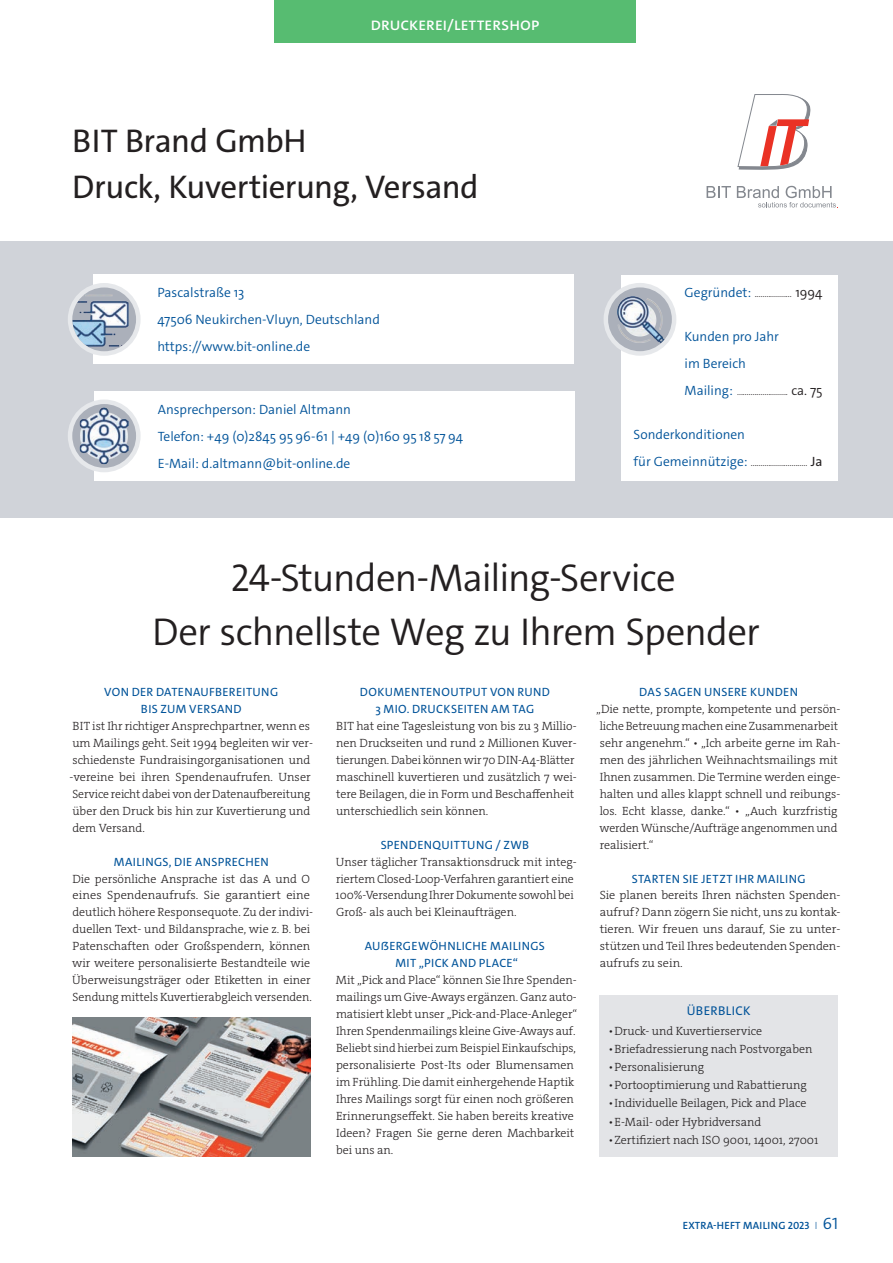
<style>
.page{position:relative;width:893px;height:1263px;background:#fff}
.page>*{position:absolute;margin:0;border:0;box-sizing:border-box;transform-origin:0 0}
.t1{font:300 39px/54.6px "The Sans";letter-spacing:-.02em;color:#231f20;text-align:center}
.t2{font:33px/46.2px "The Sans";letter-spacing:-.02em;color:#231f20}
.t3{font:18px "The Sans";letter-spacing:-.015em;color:#fff}
.t4{font:300 13.5px/27px "The Sans";color:#015399}
.t5{font:12.75px "The Sans";letter-spacing:.03em;color:#015399}
.t6{font:300 12px/17px "The Serif";color:#231f20}
.t7{font:12px/17px "The Sans";letter-spacing:.03em;color:#015399;text-align:center}
.t8{font:600 10.5px "The Sans";letter-spacing:.025em;color:#015399}
.t9{font:300 9px "The Sans";color:#231f20}
.s1{font-size:13.5px;color:#015399}
.s2{font-size:13.5px}
.s3{font-weight:400;font-size:13.5px}
.s4{font-weight:200}
.s5{font-weight:300;font-size:16.5px}
</style>
<div class="page">
<div style="left:274px;top:0;width:362px;height:43px;background:#57bc71"></div>
<div style="left:0;top:241px;width:893px;height:277px;background:#d0d3d9"></div>
<div style="left:94px;top:275px;width:480px;height:89px;background:#fff"></div>
<div style="left:621px;top:275px;width:217px;height:206px;background:#fff"></div>
<div style="left:94px;top:391px;width:480px;height:90px;background:#fff"></div>
<svg style="left:70px;top:285px;width:68px;height:68px"></svg>
<img style="left:72px;top:294px;width:57px;height:57px">
<div style="left:68px;top:283px;width:73px;height:73px;border:4px solid #e6e8eb;border-radius:50%"></div>
<svg style="left:70px;top:402px;width:68px;height:68px"></svg>
<img style="left:80px;top:408px;width:49px;height:56px">
<div style="left:68px;top:399px;width:73px;height:73px;border:4px solid #e6e8eb;border-radius:50%"></div>
<svg style="left:606px;top:285px;width:68px;height:68px"></svg>
<img style="left:617px;top:296px;width:48px;height:47px">
<div style="left:604px;top:283px;width:72px;height:73px;border:4px solid #e6e8eb;border-radius:50%"></div>
<img style="left:72px;top:1017px;width:238px;height:140px">
<div style="left:600px;top:995px;width:238px;height:162px;background:#e3e4e7"></div>
<svg style="left:737px;top:94px;width:73px;height:76px"></svg>
<svg style="left:707px;top:186px;width:24px;height:12px"></svg>
<svg style="left:737px;top:186px;width:101px;height:22px"></svg>
<h3 class="t3" style="left:370px;top:12px;width:171px">druckerei/lettershop</h3>
<h2 class="t2" style="left:72px;top:118px;width:408px">BIT Brand GmbH<br>Druck, Kuvertierung, Versand</h2>
<p class="t4" style="left:157px;top:279px;width:224px">Pascalstraße 13<br>47506 Neukirchen-Vluyn, Deutschland https://www.bit-online.de</p>
<p class="t9" style="left:685px;top:289px;width:139px"><span class="s1">Gegründet:</span> ................... <span class="s2">1994</span></p>
<p class="t4" style="left:685px;top:323px;width:96px">Kunden pro Jahr im Bereich</p>
<p class="t9" style="left:685px;top:387px;width:139px"><span class="s1">Mailing:</span> .......................... <span class="s2">ca. 75</span></p>
<p class="t4" style="left:634px;top:421px;width:113px">Sonderkonditionen</p>
<p class="t9" style="left:634px;top:458px;width:190px"><span class="s1">für Gemeinnützige:</span> ............................. <span class="s3">Ja</span></p>
<p class="t4" style="left:158px;top:396px;width:307px">Ansprechperson: Daniel Altmann<br>Telefon: +49 (0)2845 95 96-61 | +49 (0)160 95 18 57 94<br>E-Mail: d.altmann@bit-online.de</p>
<h1 class="t1" style="left:152px;top:551px;width:609px">24-Stunden-Mailing-Service<br>Der schnellste Weg zu Ihrem Spender</h1>
<p class="t7" style="left:104px;top:684px;width:175px">VON DER DATENAUFBEREITUNG<br>BIS ZUM VERSAND</p>
<p class="t6" style="left:69px;top:717px;width:245px">BIT ist Ihr richtiger Ansprechpartner, wenn es um Mailings geht. Seit 1994 begleiten wir ver&shy;schiedenste Fundraisingorganisationen und -vereine bei ihren Spendenaufrufen. Unser Service reicht dabei von der Datenaufbereitung über den Druck bis hin zur Kuvertierung und dem Versand.</p>
<p class="t7" style="left:114px;top:853px;width:157px">MAILINGS, DIE ANSPRECHEN</p>
<p class="t6" style="left:72px;top:870px;width:242px">Die persönliche Ansprache ist das A und O eines Spendenaufrufs. Sie garantiert eine deutlich höhere Responsequote. Zu der indivi&shy;duellen Text- und Bildansprache, wie z. B. bei Patenschaften oder Großspendern, können wir weitere personalisierte Bestandteile wie Überweisungsträger oder Etiketten in einer Sendung mittels Kuvertierabgleich versenden.</p>
<p class="t7" style="left:360px;top:684px;width:192px">DOKUMENTENOUTPUT VON RUND<br>3 MIO. DRUCKSEITEN AM TAG</p>
<p class="t6" style="left:336px;top:717px;width:242px">BIT hat eine Tagesleistung von bis zu 3 Millio&shy;nen Druckseiten und rund 2 Millionen Kuver&shy;tierungen. Dabei können wir 70 DIN-A4-Blätter maschinell kuvertieren und zusätzlich 7 wei&shy;tere Beilagen, die in Form und Beschaffenheit unterschiedlich sein können.</p>
<p class="t7" style="left:381px;top:836px;width:150px">SPENDENQUITTUNG / ZWB</p>
<p class="t6" style="left:336px;top:853px;width:243px">Unser täglicher Transaktionsdruck mit integ&shy;riertem Closed-Loop-Verfahren garantiert eine 100%-Versendung Ihrer Dokumente sowohl bei Groß- als auch bei Kleinaufträgen.</p>
<p class="t7" style="left:365px;top:938px;width:182px">AUẞERGEWÖHNLICHE MAILINGS<br>MIT „PICK AND PLACE“</p>
<p class="t6" style="left:336px;top:972px;width:243px">Mit „Pick and Place“ können Sie Ihre Spenden&shy;mailings um Give-Aways ergänzen. Ganz auto&shy;matisiert klebt unser „Pick-and-Place-Anleger“ Ihren Spendenmailings kleine Give-Aways auf.<br>Beliebt sind hierbei zum Beispiel Einkaufschips, personalisierte Post-Its oder Blumensamen im Frühling. Die damit einhergehende Haptik Ihres Mailings sorgt für einen noch größeren Erinnerungseffekt. Sie haben bereits kreative Ideen? Fragen Sie gerne deren Machbarkeit bei uns an.</p>
<p class="t7" style="left:639px;top:684px;width:160px">DAS SAGEN UNSERE KUNDEN</p>
<p class="t6" style="left:596px;top:700px;width:246px">„Die nette, prompte, kompetente und persön&shy;liche Betreuung machen eine Zusammenarbeit sehr angenehm.“ • „Ich arbeite gerne im Rah&shy;men des jährlichen Weihnachtsmailings mit Ihnen zusammen. Die Termine werden einge&shy;halten und alles klappt schnell und reibungs&shy;los. Echt klasse, danke.“ • „Auch kurzfristig werden Wünsche/Aufträge angenommen und realisiert.“</p>
<p class="t7" style="left:632px;top:870px;width:175px">STARTEN SIE JETZT IHR MAILING</p>
<p class="t6" style="left:600px;top:887px;width:242px;text-align:justify">Sie planen bereits Ihren nächsten Spenden&shy;aufruf? Dann zögern Sie nicht, uns zu kontak&shy;tieren. Wir freuen uns darauf, Sie zu unter&shy;stützen und Teil Ihres bedeutenden Spenden&shy;aufrufs zu sein.</p>
<p class="t5" style="left:687px;top:1003px;width:65px">ÜBERBLICK</p>
<p class="t6" style="left:608px;top:1022px;width:155px">•Druck- und Kuvertierservice</p>
<p class="t6" style="left:608px;top:1040px;width:205px">•Briefadressierung nach Postvorgaben</p>
<p class="t6" style="left:608px;top:1058px;width:97px">•Personalisierung</p>
<p class="t6" style="left:608px;top:1077px;width:200px">•Portooptimierung und Rabattierung</p>
<p class="t6" style="left:608px;top:1095px;width:200px">•Individuelle Beilagen, Pick and Place</p>
<p class="t6" style="left:608px;top:1113px;width:154px">•E-Mail- oder Hybridversand</p>
<p class="t6" style="left:608px;top:1131px;width:211px">•Zertifiziert nach ISO 9001, 14001, 27001</p>
<p class="t8" style="left:683px;top:1219px;width:157px">EXTRA-HEFT MAILING 2023 <span class="s4">I</span> <span class="s5">61</span></p>
</div>
